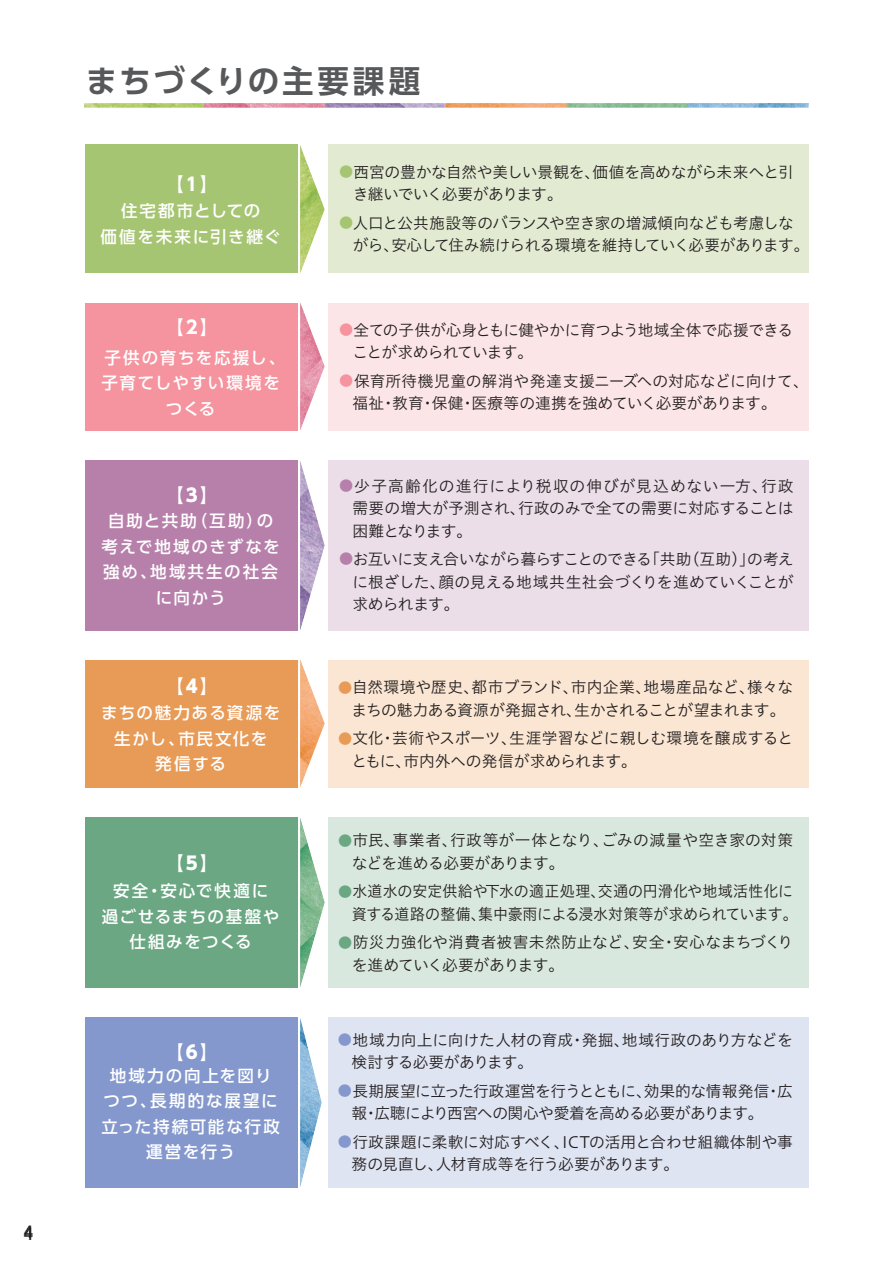
<style>
.page{position:relative;width:893px;height:1263px;background:#fff}
.page>*{position:absolute;margin:0;border:0;box-sizing:border-box;transform-origin:0 0}
.t1{font:700 31.5px "UD Shin Go Pro De";letter-spacing:.085em;color:#57585a}
.t2{font:800 18px "UD Shin Go Pro";color:#fff}
.t3{font:700 18px "UD Shin Go Pro";color:#fff}
.t4{font:500 16.5px/25.5px "UD Shin Go Pro";letter-spacing:.1em;color:#fff;text-align:center}
.t5{font:500 16.5px "Koz Go Pro";color:#231f20}
.t6{font:15.75px/22.5px "Hiragino UD Sans Std W3";letter-spacing:-.015em;color:#231f20}
.t7{font:15.75px/22.5px "Hiragino UD Sans Std W3";letter-spacing:-.015em;color:#231f20;text-align:right;scale:.95 1}
.t8{font:15.75px/22.5px "Hiragino UD Sans Std W3";letter-spacing:-.035em;color:#231f20}
.s1{font-size:14.1px;color:#a6c572}
.s2{font-size:14.1px;color:#f5949f}
.s3{font-size:14.1px;color:#b780aa}
.s4{font-size:14.1px;color:#e89a57}
.s5{font-size:14.1px;color:#6ba783}
.s6{font-size:14.1px;color:#8498cd}
</style>
<div class="page">
<div style="left:86px;top:144px;width:212px;height:129px;background:#a6c572"></div>
<div style="left:328px;top:144px;width:480px;height:129px;background:#e2ebd2"></div>
<img style="left:85px;top:104px;width:724px;height:4px">
<img style="left:300px;top:145px;width:24px;height:128px">
<div style="left:86px;top:303px;width:212px;height:127px;background:#f5949f"></div>
<img style="left:300px;top:303px;width:24px;height:128px">
<div style="left:328px;top:303px;width:480px;height:127px;background:#fce5e7"></div>
<div style="left:86px;top:460px;width:212px;height:170px;background:#b780aa"></div>
<img style="left:300px;top:461px;width:24px;height:169px">
<div style="left:328px;top:460px;width:480px;height:170px;background:#ebdee8"></div>
<div style="left:86px;top:660px;width:212px;height:127px;background:#e89a57"></div>
<img style="left:300px;top:660px;width:24px;height:128px">
<div style="left:328px;top:660px;width:480px;height:127px;background:#fae6d2"></div>
<div style="left:86px;top:817px;width:212px;height:170px;background:#6ba783"></div>
<img style="left:300px;top:817px;width:24px;height:170px">
<div style="left:328px;top:817px;width:480px;height:170px;background:#d9e8de"></div>
<div style="left:86px;top:1017px;width:212px;height:170px;background:#8498cd"></div>
<img style="left:300px;top:1018px;width:22px;height:169px">
<div style="left:328px;top:1017px;width:480px;height:170px;background:#dfe4f2"></div>
<p class="t5" style="left:24px;top:1221px;width:11px">4</p>
<h1 class="t1" style="left:86px;top:55px;width:336px">まちづくりの主要課題</h1>
<p class="t3" style="left:166px;top:170px;width:54px">【1】</p>
<p class="t4" style="left:101px;top:198px;width:182px">住宅都市としての<br>価値を未来に引き継ぐ</p>
<p class="t3" style="left:166px;top:313px;width:54px">【2】</p>
<p class="t4" style="left:101px;top:344px;width:185px">子供の育ちを応援し、子育てしやすい環境をつくる</p>
<p class="t2" style="left:166px;top:480px;width:54px">【3】</p>
<p class="t4" style="left:102px;top:508px;width:180px">自助と共助（互助）の考えで地域のきずなを強め、地域共生の社会に向かう</p>
<p class="t2" style="left:166px;top:672px;width:54px">【4】</p>
<p class="t4" style="left:101px;top:700px;width:181px">まちの魅力ある資源を生かし、市民文化を<br>発信する</p>
<p class="t2" style="left:166px;top:848px;width:54px">【5】</p>
<p class="t4" style="left:102px;top:878px;width:179px">安全・安心で快適に<br>過ごせるまちの基盤や仕組みをつくる</p>
<p class="t2" style="left:166px;top:1037px;width:54px">【6】</p>
<p class="t4" style="left:101px;top:1062px;width:180px">地域力の向上を図りつつ、長期的な展望に立った持続可能な行政運営を行う</p>
<p class="t6" style="left:353px;top:160px;width:442px;text-indent:-13px"><span class="s1">●</span>西宮の豊かな自然や美しい景観を、価値を高めながら未来へと引き継いでいく必要があります。</p>
<p class="t6" style="left:353px;top:211px;width:458px;text-indent:-13px"><span class="s1">●</span>人口と公共施設等のバランスや空き家の増減傾向なども考慮しながら、安心して住み続けられる環境を維持していく必要があります。</p>
<p class="t6" style="left:353px;top:318px;width:442px;text-indent:-14px"><span class="s2">●</span>全ての子供が心身ともに健やかに育つよう地域全体で応援できることが求められています。</p>
<p class="t6" style="left:353px;top:369px;width:458px;text-indent:-14px"><span class="s2">●</span>保育所待機児童の解消や発達支援ニーズへの対応などに向けて、福祉・教育・保健・医療等の連携を強めていく必要があります。</p>
<p class="t6" style="left:353px;top:473px;width:443px;text-align:justify;text-indent:-13px"><span class="s3">●</span>少子高齢化の進行により税収の伸びが見込めない一方、行政需要の増大が予測され、行政のみで全ての需要に対応することは困難となります。</p>
<p class="t6" style="left:353px;top:547px;width:443px;text-align:justify;text-indent:-13px"><span class="s3">●</span>お互いに支え合いながら暮らすことのできる「共助（互助）」の考えに根ざした、顔の見える地域共生社会づくりを進めていくことが求められます。</p>
<p class="t6" style="left:338px;top:675px;width:456px;text-align:center"><span class="s4">●</span>自然環境や歴史、都市ブランド、市内企業、地場産品など、様々なまちの魅力ある資源が発掘され、生かされることが望まれます。</p>
<p class="t6" style="left:352px;top:726px;width:443px;text-indent:-14px"><span class="s4">●</span>文化・芸術やスポーツ、生涯学習などに親しむ環境を醸成するとともに、市内外への発信が求められます。</p>
<p class="t6" style="left:352px;top:828px;width:443px;text-indent:-13px"><span class="s5">●</span>市民、事業者、行政等が一体となり、ごみの減量や空き家の対策などを進める必要があります。</p>
<p class="t7" style="left:338px;top:879px;width:485px"><span class="s5">●</span>水道水の安定供給や下水の適正処理、交通の円滑化や地域活性化に資する道路の整備、集中豪雨による浸水対策等が求められています。</p>
<p class="t6" style="left:352px;top:930px;width:443px;text-indent:-13px"><span class="s5">●</span>防災力強化や消費者被害未然防止など、安全・安心なまちづくりを進めていく必要があります。</p>
<p class="t6" style="left:351px;top:1028px;width:443px;text-indent:-13px"><span class="s6">●</span>地域力向上に向けた人材の育成・発掘、地域行政のあり方などを検討する必要があります。</p>
<p class="t8" style="left:351px;top:1079px;width:443px;text-indent:-13px"><span class="s6">●</span>長期展望に立った行政運営を行うとともに、効果的な情報発信・広報・広聴により西宮への関心や愛着を高める必要があります。</p>
<p class="t6" style="left:351px;top:1130px;width:443px;text-indent:-13px"><span class="s6">●</span>行政課題に柔軟に対応すべく、ICTの活用と合わせ組織体制や事務の見直し、人材育成等を行う必要があります。</p>
</div>
